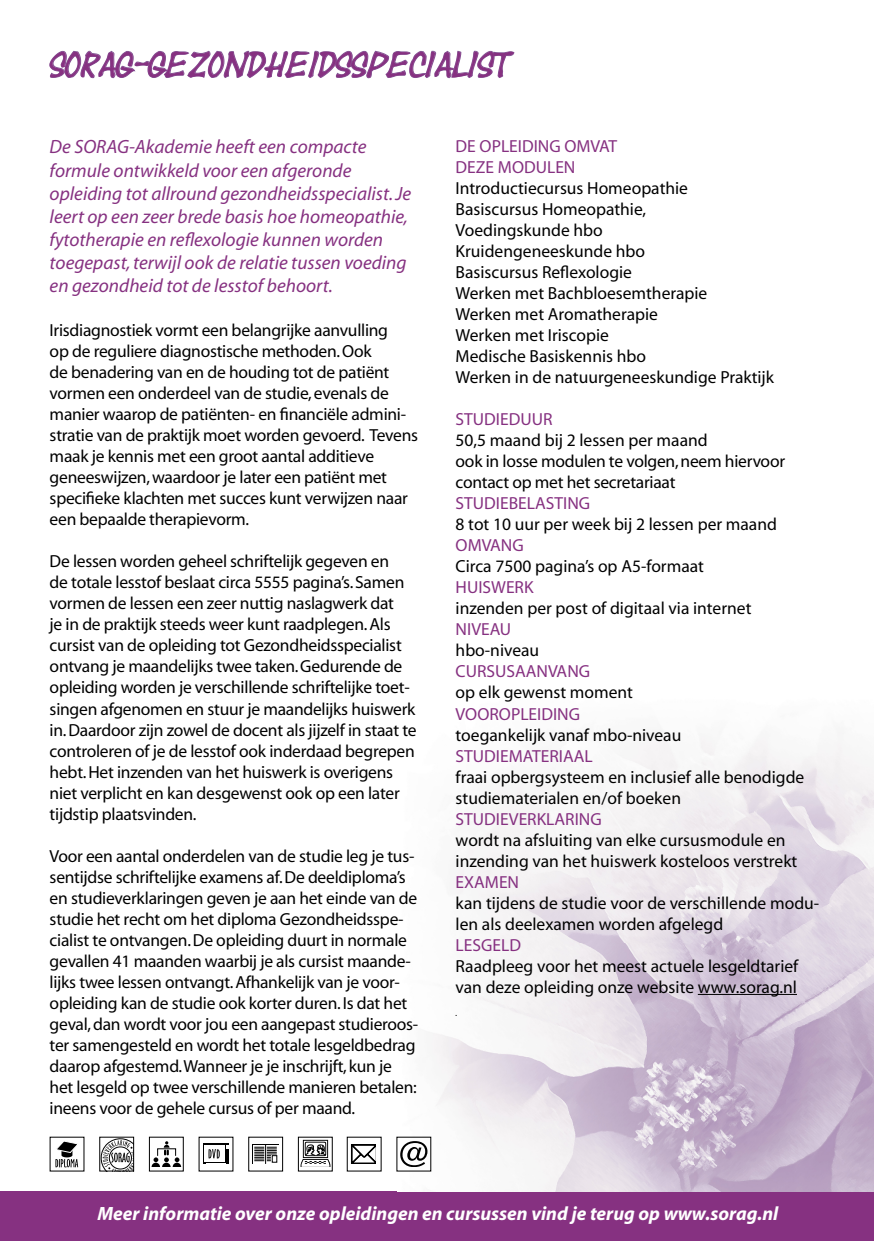
<style>
.page{position:relative;width:874px;height:1241px;background:#fff}
.page>*{position:absolute;margin:0;border:0;box-sizing:border-box;transform-origin:0 0}
.t1{font:26.25px "Yearsupplyoffairycakes";color:#863181}
.t2{font:italic 19.25px/23.1px "Myriad";color:#863181}
.t3{font:italic 700 19.25px "Myriad";color:#fff}
.t4{font:17.5px/21px "Myriad";letter-spacing:-.015em;color:#000}
.t5{font:17.5px/21px "Myriad";color:#863181}
</style>
<div class="page">
<div style="left:0;top:1191px;width:873px;height:49px;background:#863181"></div>
<img style="left:397px;top:738px;width:476px;height:453px">
<hr style="left:697px;top:993px;width:99px;height:1px;background:#000">
<svg style="left:50px;top:51px;width:464px;height:27px"></svg>
<svg style="left:101px;top:1138px;width:31px;height:31px"></svg>
<div style="left:99px;top:1136px;width:35px;height:35px;border:1px solid #000"></div>
<svg style="left:252px;top:1144px;width:1px;height:19px"></svg>
<svg style="left:254px;top:1144px;width:23px;height:19px"></svg>
<div style="left:248px;top:1136px;width:35px;height:35px;border:1px solid #000"></div>
<svg style="left:300px;top:1139px;width:30px;height:27px"></svg>
<svg style="left:55px;top:1141px;width:23px;height:25px"></svg>
<svg style="left:400px;top:1140px;width:27px;height:25px"></svg>
<svg style="left:351px;top:1144px;width:24px;height:18px"></svg>
<svg style="left:151px;top:1141px;width:30px;height:25px"></svg>
<div style="left:149px;top:1136px;width:35px;height:35px;border:1px solid #000"></div>
<svg style="left:203px;top:1143px;width:26px;height:19px"></svg>
<div style="left:204px;top:1144px;width:20px;height:17px;background:#fff"></div>
<svg style="left:203px;top:1148px;width:17px;height:15px"></svg>
<h1 class="t1" style="left:50px;top:48px;width:464px">SORAG-GEZONDHEIDSSPECIALIST</h1>
<p class="t2" style="left:50px;top:136px;width:363px">De SORAG-Akademie heeft een compacte formule ontwikkeld voor een afgeronde opleiding tot allround gezondheidsspecialist. Je leert op een zeer brede basis hoe homeopathie, fytotherapie en reflexologie kunnen worden toegepast, terwijl ook de relatie tussen voeding en gezondheid tot de lesstof behoort.</p>
<p class="t4" style="left:50px;top:320px;width:370px">Irisdiagnostiek vormt een belangrijke aanvulling<br>op de reguliere diagnostische methoden. Ook<br>de benadering van en de houding tot de patiënt vormen een onderdeel van de studie, evenals de manier waarop de patiënten- en financiële admini&shy;stratie van de praktijk moet worden gevoerd. Tevens maak je kennis met een groot aantal additieve geneeswijzen, waardoor je later een patiënt met specifieke klachten met succes kunt verwijzen naar een bepaalde therapievorm.</p>
<p class="t4" style="left:50px;top:551px;width:368px">De lessen worden geheel schriftelijk gegeven en<br>de totale lesstof beslaat circa 5555 pagina’s. Samen vormen de lessen een zeer nuttig naslagwerk dat<br>je in de praktijk steeds weer kunt raadplegen. Als cursist van de opleiding tot Gezondheidsspecialist ontvang je maandelijks twee taken. Gedurende de opleiding worden je verschillende schriftelijke toet&shy;singen afgenomen en stuur je maandelijks huiswerk in. Daardoor zijn zowel de docent als jijzelf in staat te controleren of je de lesstof ook inderdaad begrepen hebt. Het inzenden van het huiswerk is overigens niet verplicht en kan desgewenst ook op een later tijdstip plaatsvinden.</p>
<p class="t4" style="left:50px;top:845px;width:370px">Voor een aantal onderdelen van de studie leg je tus&shy;sentijdse schriftelijke examens af. De deeldiploma’s en studieverklaringen geven je aan het einde van de studie het recht om het diploma Gezondheidsspe&shy;cialist te ontvangen. De opleiding duurt in normale gevallen 41 maanden waarbij je als cursist maande&shy;lijks twee lessen ontvangt. Afhankelijk van je voor&shy;opleiding kan de studie ook korter duren. Is dat het geval, dan wordt voor jou een aangepast studieroos&shy;ter samengesteld en wordt het totale lesgeldbedrag daarop afgestemd. Wanneer je je inschrijft, kun je het lesgeld op twee verschillende manieren betalen: ineens voor de gehele cursus of per maand.</p>
<p class="t5" style="left:455px;top:136px;width:163px">DE OPLEIDING OMVAT<br>DEZE MODULEN</p>
<p class="t4" style="left:455px;top:178px;width:320px">Introductiecursus Homeopathie<br>Basiscursus Homeopathie,<br>Voedingskunde hbo<br>Kruidengeneeskunde hbo<br>Basiscursus Reflexologie<br>Werken met Bachbloesemtherapie<br>Werken met Aromatherapie<br>Werken met Iriscopie<br>Medische Basiskennis hbo<br>Werken in de natuurgeneeskundige Praktijk</p>
<p class="t5" style="left:455px;top:409px;width:98px">STUDIEDUUR</p>
<p class="t4" style="left:455px;top:430px;width:331px">50,5 maand bij 2 lessen per maand<br>ook in losse modulen te volgen, neem hiervoor contact op met het secretariaat</p>
<p class="t5" style="left:455px;top:493px;width:136px">STUDIEBELASTING</p>
<p class="t4" style="left:455px;top:514px;width:323px">8 tot 10 uur per week bij 2 lessen per maand</p>
<p class="t5" style="left:455px;top:535px;width:70px">OMVANG</p>
<p class="t4" style="left:455px;top:556px;width:250px">Circa 7500 pagina’s op A5-formaat</p>
<p class="t5" style="left:455px;top:577px;width:79px">HUISWERK</p>
<p class="t4" style="left:455px;top:598px;width:297px">inzenden per post of digitaal via internet</p>
<p class="t5" style="left:455px;top:619px;width:57px">NIVEAU</p>
<p class="t4" style="left:455px;top:640px;width:85px">hbo-niveau</p>
<p class="t5" style="left:455px;top:661px;width:136px">CURSUSAANVANG</p>
<p class="t4" style="left:455px;top:682px;width:179px">op elk gewenst moment</p>
<p class="t5" style="left:455px;top:703px;width:126px">VOOROPLEIDING</p>
<p class="t4" style="left:455px;top:724px;width:227px">toegankelijk vanaf mbo-niveau</p>
<p class="t5" style="left:455px;top:745px;width:139px">STUDIEMATERIAAL</p>
<p class="t4" style="left:455px;top:766px;width:350px">fraai opbergsysteem en inclusief alle benodigde studiematerialen en/of boeken</p>
<p class="t5" style="left:455px;top:808px;width:147px">STUDIEVERKLARING</p>
<p class="t4" style="left:455px;top:829px;width:343px">wordt na afsluiting van elke cursusmodule en inzending van het huiswerk kosteloos verstrekt</p>
<p class="t5" style="left:455px;top:871px;width:65px">EXAMEN</p>
<p class="t4" style="left:455px;top:892px;width:365px">kan tijdens de studie voor de verschillende modu&shy;len als deelexamen worden afgelegd</p>
<p class="t5" style="left:455px;top:934px;width:67px">LESGELD</p>
<p class="t4" style="left:455px;top:955px;width:344px">Raadpleeg voor het meest actuele lesgeldtarief van deze opleiding onze website www.sorag.nl</p>
<p class="t3" style="left:97px;top:1202px;width:682px">Meer informatie over onze opleidingen en cursussen vind je terug op www.sorag.nl</p>
</div>
